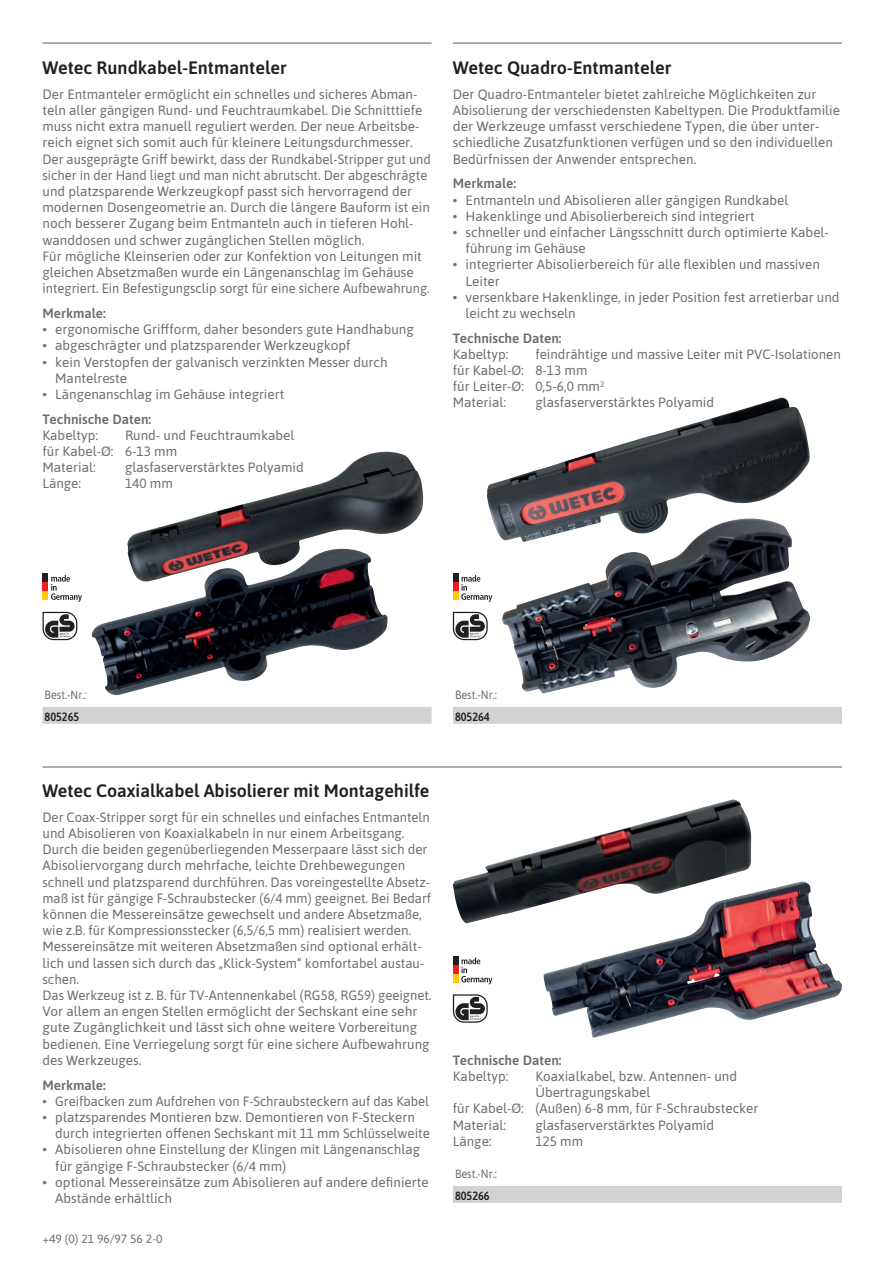
<style>
.page{position:relative;width:893px;height:1263px;background:#fff}
.page>*{position:absolute;margin:0;border:0;box-sizing:border-box;transform-origin:0 0}
.t1{font:600 18px "Asap";color:#231f20}
.t2{font:13.5px/16.2px "Asap";color:#6c6d70}
.t3{font:600 13.5px "Asap";color:#6c6d70}
.t4{font:13.5px "Asap";color:#6c6d70;scale:.96 1}
.t5{font:12px "Asap";color:#6c6d70;scale:.9 1}
.t6{font:12px "Asap";color:#6c6d70}
.t7{font:600 12px "Asap";color:#231f20;scale:.9 1}
</style>
<div class="page">
<div style="left:43px;top:707px;width:389px;height:17px;background:#d1d2d4"></div>
<img style="left:127px;top:452px;width:296px;height:97px">
<img style="left:92px;top:549px;width:296px;height:146px">
<hr style="left:43px;top:43px;width:389px;height:1px;background:#6c6d70">
<div style="left:453px;top:707px;width:389px;height:17px;background:#d1d2d4"></div>
<hr style="left:453px;top:43px;width:389px;height:1px;background:#6c6d70">
<img style="left:487px;top:398px;width:323px;height:141px">
<img style="left:502px;top:518px;width:308px;height:175px">
<svg style="left:51px;top:575px;width:31px;height:27px"></svg>
<div style="left:43px;top:573px;width:5px;height:8px;background:#231f20"></div>
<div style="left:43px;top:582px;width:5px;height:9px;background:#ee1d23"></div>
<div style="left:43px;top:591px;width:5px;height:9px;background:#feca0a"></div>
<svg style="left:461px;top:575px;width:31px;height:27px"></svg>
<div style="left:453px;top:573px;width:6px;height:8px;background:#231f20"></div>
<div style="left:453px;top:582px;width:6px;height:9px;background:#ee1d23"></div>
<div style="left:453px;top:591px;width:6px;height:9px;background:#feca0a"></div>
<svg style="left:461px;top:957px;width:31px;height:27px"></svg>
<div style="left:453px;top:956px;width:6px;height:8px;background:#231f20"></div>
<div style="left:453px;top:965px;width:6px;height:8px;background:#ee1d23"></div>
<div style="left:453px;top:974px;width:6px;height:8px;background:#feca0a"></div>
<svg style="left:43px;top:612px;width:34px;height:28px"></svg>
<svg style="left:453px;top:612px;width:35px;height:28px"></svg>
<svg style="left:453px;top:994px;width:35px;height:29px"></svg>
<div style="left:453px;top:1186px;width:389px;height:17px;background:#d1d2d4"></div>
<img style="left:453px;top:799px;width:298px;height:124px">
<img style="left:544px;top:882px;width:298px;height:156px">
<hr style="left:43px;top:766px;width:799px;height:1px;background:#6c6d70">
<h1 class="t1" style="left:43px;top:55px;width:246px">Wetec Rundkabel-Entmanteler</h1>
<p class="t2" style="left:43px;top:85px;width:390px">Der Entmanteler ermöglicht ein schnelles und sicheres Abman&shy;teln aller gängigen Rund- und Feuchtraumkabel. Die Schnitttiefe muss nicht extra manuell reguliert werden. Der neue Arbeitsbe&shy;reich eignet sich somit auch für kleinere Leitungsdurchmesser.<br>Der ausgeprägte Griff bewirkt, dass der Rundkabel-Stripper gut und sicher in der Hand liegt und man nicht abrutscht. Der abgeschrägte und platzsparende Werkzeugkopf passt sich hervorragend der modernen Dosengeometrie an. Durch die längere Bauform ist ein noch besserer Zugang beim Entmanteln auch in tieferen Hohl&shy;wanddosen und schwer zugänglichen Stellen möglich.<br>Für mögliche Kleinserien oder zur Konfektion von Leitungen mit gleichen Absetzmaßen wurde ein Längenanschlag im Gehäuse integriert. Ein Befestigungsclip sorgt für eine sichere Aufbewahrung.</p>
<p class="t3" style="left:43px;top:304px;width:65px">Merkmale:</p>
<p class="t2" style="left:43px;top:321px;width:373px">• ergonomische Griffform, daher besonders gute Handhabung</p>
<p class="t2" style="left:43px;top:337px;width:310px">• abgeschrägter und platzsparender Werkzeugkopf</p>
<p class="t2" style="left:55px;top:353px;width:334px;text-indent:-13px">• kein Verstopfen der galvanisch verzinkten Messer durch<br>Mantelreste</p>
<p class="t2" style="left:43px;top:385px;width:243px">• Längenanschlag im Gehäuse integriert</p>
<p class="t3" style="left:43px;top:409px;width:110px">Technische Daten:</p>
<p class="t2" style="left:43px;top:426px;width:57px">Kabeltyp:</p>
<p class="t2" style="left:43px;top:426px;width:253px;text-indent:82px">Rund- und Feuchtraumkabel für Kabel-Ø: 6-13 mm<br>Material:</p>
<p class="t2" style="left:125px;top:459px;width:180px">glasfaserverstärktes Polyamid</p>
<p class="t2" style="left:43px;top:475px;width:40px">Länge:</p>
<p class="t2" style="left:125px;top:475px;width:49px">140 mm</p>
<h1 class="t1" style="left:453px;top:55px;width:220px">Wetec Quadro-Entmanteler</h1>
<p class="t2" style="left:453px;top:85px;width:389px">Der Quadro-Entmanteler bietet zahlreiche Möglichkeiten zur Abisolierung der verschiedensten Kabeltypen. Die Produktfamilie der Werkzeuge umfasst verschiedene Typen, die über unter&shy;schiedliche Zusatzfunktionen verfügen und so den individuellen Bedürfnissen der Anwender entsprechen.</p>
<p class="t3" style="left:453px;top:174px;width:65px">Merkmale:</p>
<p class="t2" style="left:453px;top:191px;width:337px">• Entmanteln und Abisolieren aller gängigen Rundkabel</p>
<p class="t2" style="left:453px;top:207px;width:303px">• Hakenklinge und Abisolierbereich sind integriert</p>
<p class="t2" style="left:466px;top:223px;width:365px;text-indent:-13px">• schneller und einfacher Längsschnitt durch optimierte Kabel&shy;führung im Gehäuse</p>
<p class="t2" style="left:466px;top:256px;width:356px;text-indent:-13px">• integrierter Abisolierbereich für alle flexiblen und massiven<br>Leiter</p>
<p class="t2" style="left:466px;top:288px;width:375px;text-indent:-13px">• versenkbare Hakenklinge, in jeder Position fest arretierbar und leicht zu wechseln</p>
<p class="t3" style="left:453px;top:328px;width:110px">Technische Daten:</p>
<p class="t2" style="left:453px;top:345px;width:57px">Kabeltyp:</p>
<p class="t2" style="left:453px;top:345px;width:389px;text-indent:82px">feindrähtige und massive Leiter mit PVC-Isolationen für Kabel-Ø: 8-13 mm<br>für Leiter-Ø: 0,5-6,0 mm<sup>2<br></sup>Material:</p>
<p class="t2" style="left:535px;top:394px;width:180px">glasfaserverstärktes Polyamid</p>
<p class="t5" style="left:45px;top:686px;width:48px">Best.-Nr.:</p>
<p class="t7" style="left:45px;top:708px;width:40px">805265</p>
<p class="t5" style="left:455px;top:686px;width:48px">Best.-Nr.:</p>
<p class="t7" style="left:455px;top:708px;width:40px">805264</p>
<h1 class="t1" style="left:43px;top:778px;width:388px">Wetec Coaxialkabel Abisolierer mit Montagehilfe</h1>
<p class="t2" style="left:43px;top:808px;width:391px">Der Coax-Stripper sorgt für ein schnelles und einfaches Entmanteln und Abisolieren von Koaxialkabeln in nur einem Arbeitsgang.<br>Durch die beiden gegenüberliegenden Messerpaare lässt sich der Abisoliervorgang durch mehrfache, leichte Drehbewegungen schnell und platzsparend durchführen. Das voreingestellte Absetz&shy;maß ist für gängige F-Schraubstecker (6/4 mm) geeignet. Bei Bedarf können die Messereinsätze gewechselt und andere Absetzmaße, wie z.B. für Kompressionsstecker (6,5/6,5 mm) realisiert werden.<br>Messereinsätze mit weiteren Absetzmaßen sind optional erhält&shy;lich und lassen sich durch das „Klick-System“ komfortabel austau&shy;schen.<br>Das Werkzeug ist z. B. für TV-Antennenkabel (RG58, RG59) geeignet.<br>Vor allem an engen Stellen ermöglicht der Sechskant eine sehr gute Zugänglichkeit und lässt sich ohne weitere Vorbereitung bedienen. Eine Verriegelung sorgt für eine sichere Aufbewahrung des Werkzeuges.</p>
<p class="t3" style="left:43px;top:1075px;width:65px">Merkmale:</p>
<p class="t4" style="left:43px;top:1092px;width:404px">• Greifbacken zum Aufdrehen von F-Schraubsteckern auf das Kabel</p>
<p class="t2" style="left:55px;top:1108px;width:376px;text-indent:-13px">• platzsparendes Montieren bzw. Demontieren von F-Steckern durch integrierten offenen Sechskant mit 11 mm Schlüsselweite</p>
<p class="t2" style="left:55px;top:1141px;width:366px;text-indent:-13px">• Abisolieren ohne Einstellung der Klingen mit Längenanschlag für gängige F-Schraubstecker (6/4 mm)</p>
<p class="t2" style="left:55px;top:1173px;width:375px;text-indent:-13px">• optional Messereinsätze zum Abisolieren auf andere definierte<br>Abstände erhältlich</p>
<p class="t6" style="left:43px;top:1231px;width:122px">+49 (0) 21 96/97 56 2-0</p>
<p class="t3" style="left:453px;top:1050px;width:110px">Technische Daten:</p>
<p class="t2" style="left:453px;top:1067px;width:57px">Kabeltyp:</p>
<p class="t2" style="left:535px;top:1067px;width:203px">Koaxialkabel, bzw. Antennen- und</p>
<p class="t2" style="left:535px;top:1083px;width:117px">Übertragungskabel</p>
<p class="t2" style="left:453px;top:1100px;width:307px">für Kabel-Ø: (Außen) 6-8 mm, für F-Schraubstecker</p>
<p class="t2" style="left:453px;top:1116px;width:55px">Material:</p>
<p class="t2" style="left:535px;top:1116px;width:180px">glasfaserverstärktes Polyamid</p>
<p class="t2" style="left:453px;top:1132px;width:40px">Länge:</p>
<p class="t2" style="left:535px;top:1132px;width:49px">125 mm</p>
<p class="t5" style="left:455px;top:1165px;width:48px">Best.-Nr.:</p>
<p class="t7" style="left:455px;top:1187px;width:40px">805266</p>
</div>
